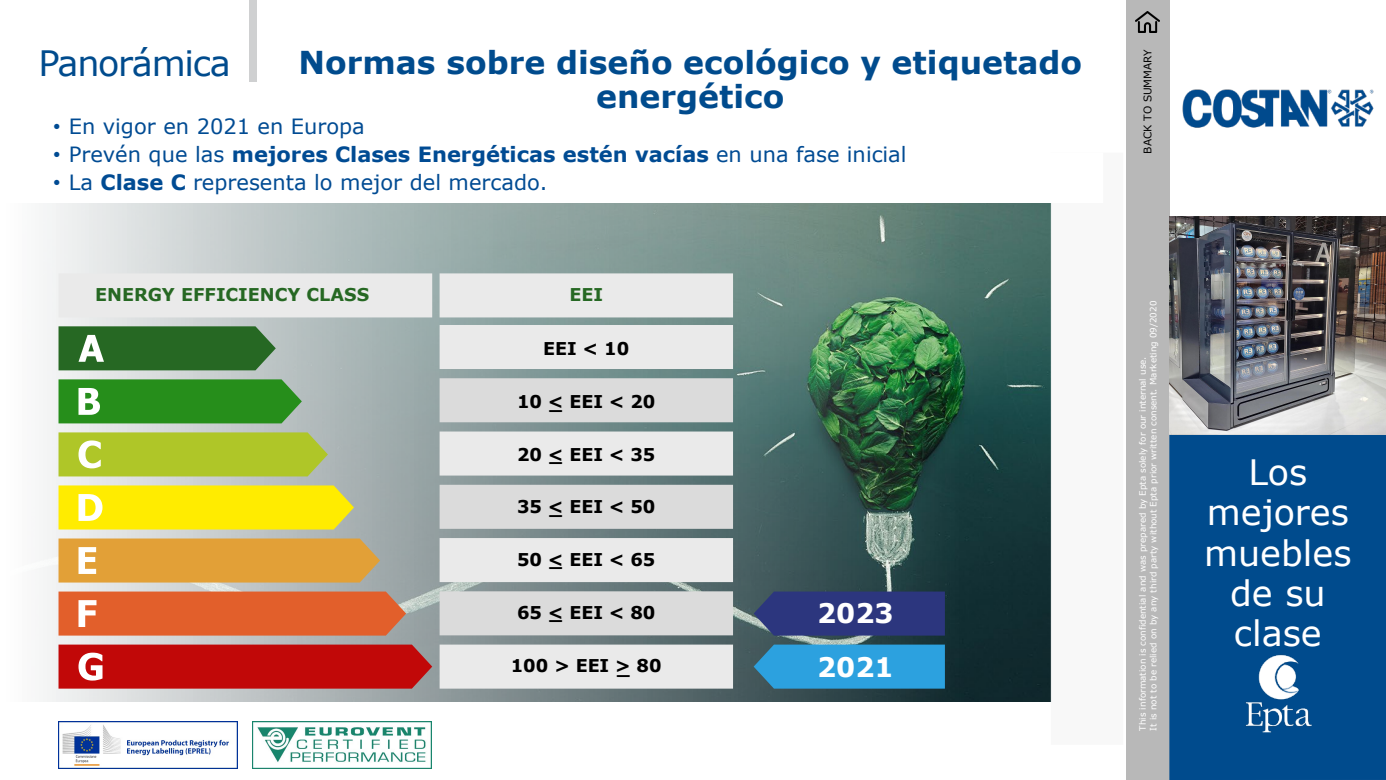
<style>
.page{position:relative;width:1386px;height:780px;background:#fff}
.page>*{position:absolute;margin:0;border:0;box-sizing:border-box;transform-origin:0 0}
.t1{font:35px/40.2px "Verdana";color:#fff;text-align:center}
.t2{font:35px "Verdana";letter-spacing:-.035em;color:#004b8d}
.t3{font:700 31.5px/34px "Verdana";color:#004b8d;text-align:center}
.t4{font:700 26.86px "Verdana";color:#fff}
.t5{font:700 21px "Verdana";color:#004b93}
.t6{font:21px "Verdana";color:#004b93}
.t7{font:700 17.59px "Verdana";letter-spacing:-.005em;color:#000}
.t8{font:700 17.59px "Verdana";color:#266823}
.t9{font:10.5px "Verdana";letter-spacing:-.005em;color:#000}
.t10{font:8.75px/10.5px "Verdana";letter-spacing:.005em;color:#fff}
.s1{font-family:"Arial"}
.s2{font-family:"Arial";font-weight:400}
.s3{font-weight:400}
.s4{font-weight:700}
</style>
<div class="page">
<div style="left:1126px;top:0;width:43px;height:779px;background:#b8b8b8"></div>
<img style="left:1182px;top:89px;width:192px;height:39px">
<div style="left:1169px;top:433px;width:216px;height:346px;background:#004b8d"></div>
<img style="left:1245px;top:654px;width:67px;height:79px">
<img style="left:1135px;top:12px;width:24px;height:21px">
<img style="left:1169px;top:216px;width:216px;height:218px">
<div style="left:250px;top:0;width:7px;height:82px;background:#cfd0d1"></div>
<svg style="left:43px;top:203px;width:1007px;height:499px;background:#718984"></svg>
<img style="left:252px;top:721px;width:179px;height:47px">
<svg style="left:58px;top:326px;width:218px;height:44px;background:#377334"></svg>
<svg style="left:753px;top:591px;width:191px;height:44px;background:#2e397c"></svg>
<svg style="left:753px;top:644px;width:191px;height:44px;background:#2d9cd6"></svg>
<svg style="left:58px;top:379px;width:244px;height:44px;background:#36952d"></svg>
<div style="left:439px;top:325px;width:294px;height:44px;background:#eaeaea"></div>
<div style="left:439px;top:273px;width:294px;height:44px;background:#eaeaea"></div>
<div style="left:58px;top:273px;width:374px;height:44px;background:#eaeaea"></div>
<div style="left:439px;top:378px;width:294px;height:44px;background:#dbdbdb"></div>
<div style="left:439px;top:431px;width:294px;height:44px;background:#eaeaea"></div>
<div style="left:439px;top:484px;width:294px;height:44px;background:#dbdbdb"></div>
<div style="left:439px;top:538px;width:294px;height:44px;background:#eaeaea"></div>
<div style="left:439px;top:591px;width:294px;height:44px;background:#dbdbdb"></div>
<div style="left:439px;top:644px;width:294px;height:44px;background:#eaeaea"></div>
<svg style="left:58px;top:432px;width:270px;height:44px;background:#b1c735"></svg>
<svg style="left:58px;top:485px;width:296px;height:44px;background:#fbea10"></svg>
<svg style="left:58px;top:538px;width:322px;height:44px;background:#e0a341"></svg>
<svg style="left:58px;top:591px;width:348px;height:44px;background:#e06535"></svg>
<svg style="left:58px;top:644px;width:374px;height:44px;background:#c11515"></svg>
<img style="left:58px;top:721px;width:180px;height:47px">
<div style="left:1050px;top:153px;width:72px;height:591px;background:#f8f8f8;border:1px solid #f8f8f8"></div>
<div style="left:1px;top:153px;width:1101px;height:49px;background:#fff"></div>
<h1 class="t2" style="left:39px;top:39px;width:193px">Panorámica</h1>
<h2 class="t3" style="left:298px;top:45px;width:785px">Normas sobre diseño ecológico y etiquetado energético</h2>
<h3 class="t6" style="left:53px;top:111px;width:313px"><span class="s1">•</span> En vigor en 2021 en Europa</h3>
<h3 class="t5" style="left:53px;top:139px;width:855px"><span class="s2">•</span> <span class="s3">Prevén que las</span> mejores Clases Energéticas estén vacías <span class="s3">en una fase inicial</span></h3>
<h3 class="t6" style="left:53px;top:167px;width:496px"><span class="s1">•</span> La <span class="s4">Clase C</span> representa lo mejor del mercado.</h3>
<h3 class="t8" style="left:95px;top:282px;width:275px">ENERGY EFFICIENCY CLASS</h3>
<h3 class="t8" style="left:569px;top:282px;width:35px">EEI</h3>
<h3 class="t7" style="left:543px;top:336px;width:87px">EEI &lt; 10</h3>
<h3 class="t7" style="left:517px;top:389px;width:140px">10 &lt; EEI &lt; 20</h3>
<h3 class="t7" style="left:517px;top:441px;width:140px">20 &lt; EEI &lt; 35</h3>
<h3 class="t7" style="left:517px;top:494px;width:140px">35 &lt; EEI &lt; 50</h3>
<h3 class="t7" style="left:517px;top:547px;width:140px">50 &lt; EEI &lt; 65</h3>
<h3 class="t7" style="left:517px;top:599px;width:140px">65 &lt; EEI &lt; 80</h3>
<h3 class="t7" style="left:511px;top:652px;width:152px">100 &gt; EEI &gt; 80</h3>
<h3 class="t7" style="left:549px;top:390px;width:14px">_</h3>
<h3 class="t7" style="left:549px;top:442px;width:14px">_</h3>
<h3 class="t7" style="left:549px;top:494px;width:14px">_</h3>
<h3 class="t7" style="left:549px;top:547px;width:14px">_</h3>
<h3 class="t7" style="left:549px;top:600px;width:14px">_</h3>
<h3 class="t7" style="left:617px;top:654px;width:14px">_</h3>
<h3 class="t4" style="left:817px;top:593px;width:78px">2023</h3>
<h3 class="t4" style="left:817px;top:647px;width:78px">2021</h3>
<p class="t9" style="left:1140px;top:153px;width:106px;rotate:-90deg">BACK TO SUMMARY</p>
<p class="t10" style="left:1137px;top:730px;width:431px;rotate:-90deg">This information is confidential and was prepared by Epta solely for our internal use.<br>It is not to be relied on by any third party without Epta prior written consent. Marketing 09/2020</p>
<h1 class="t1" style="left:1203px;top:451px;width:149px">Los mejores muebles de su clase</h1>
</div>
